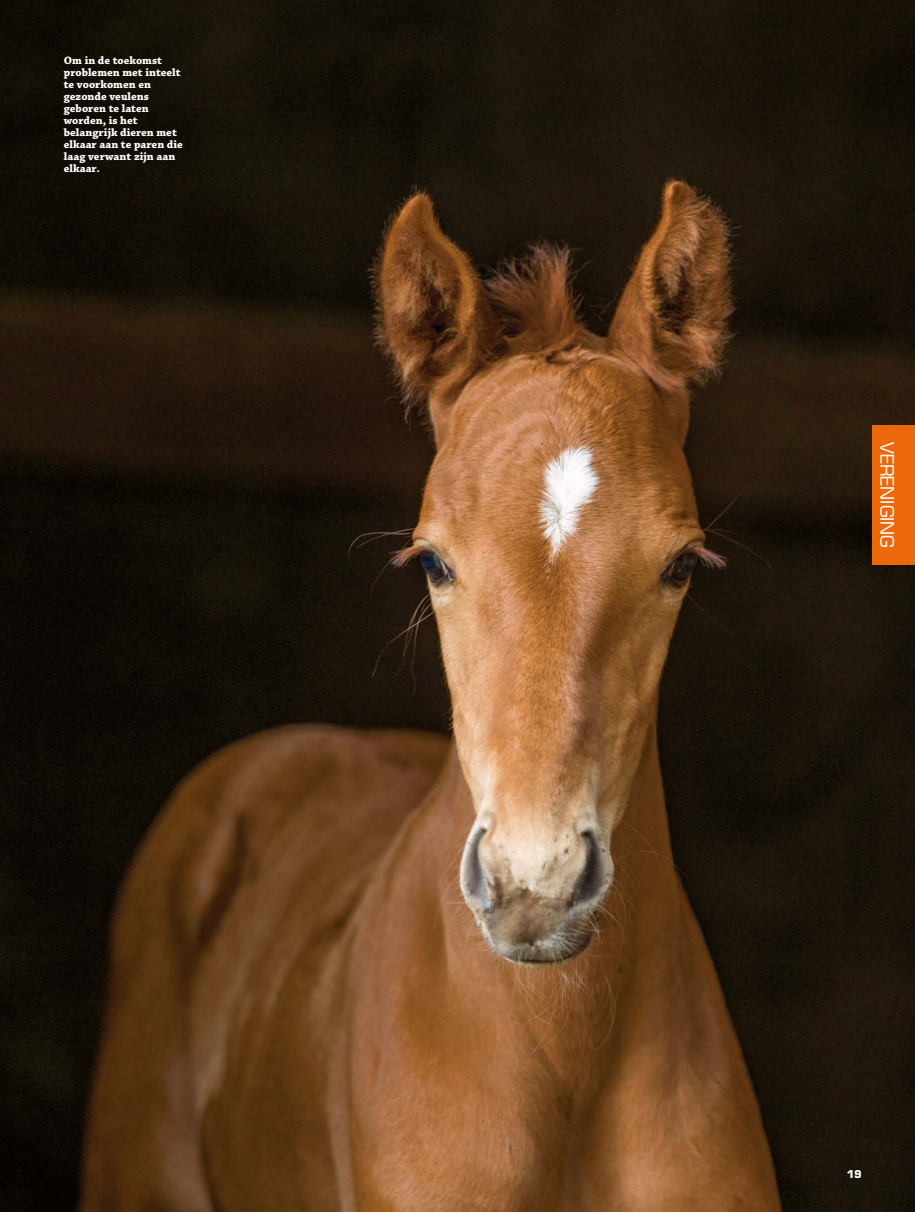
<style>
.page{position:relative;width:915px;height:1212px;background:#fff}
.page>*{position:absolute;margin:0;border:0;box-sizing:border-box;transform-origin:0 0}
.t1{font:18px "Eurostile LT Std";color:#fff}
.t2{font:11.25px/12px "Chaparral Pro Bold Capt";color:#fff}
.t3{font:700 10.5px "Eurostile LT Std";color:#fff}
</style>
<div class="page">
<img style="left:0;top:0;width:914px;height:1212px">
<div style="left:871px;top:425px;width:43px;height:139px;background:#eb690b"></div>
<p class="t2" style="left:64px;top:55px;width:120px">Om in de toekomst problemen met inteelt te voorkomen en gezonde veulens geboren te laten worden, is het belangrijk dieren met elkaar aan te paren die laag verwant zijn aan elkaar.</p>
<p class="t1" style="left:897px;top:442px;width:107px;rotate:90deg">VERENIGING</p>
<p class="t3" style="left:846px;top:1168px;width:17px">19</p>
</div>
